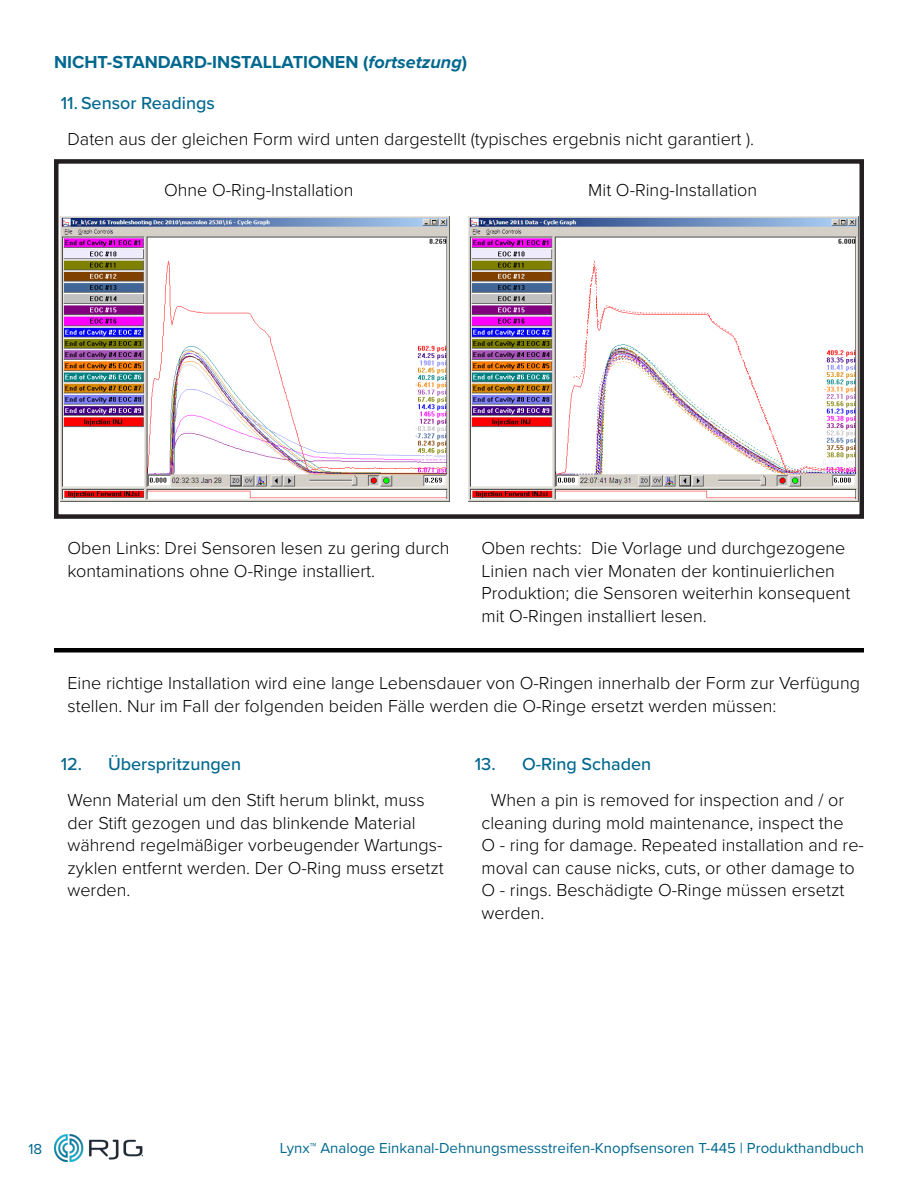
<style>
.page{position:relative;width:918px;height:1188px;background:#fff}
.page>*{position:absolute;margin:0;border:0;box-sizing:border-box;transform-origin:0 0}
.t1{font:300 18px/22.5px "Proxima Nova";color:#000}
.t2{font:500 18px "Proxima Nova";color:#00688f}
.t3{font:700 18px "Proxima Nova";color:#00688f}
.t4{font:15px "Proxima Nova";color:#00688f}
.s1{font-style:italic}
</style>
<div class="page">
<img style="left:54px;top:1134px;width:88px;height:27px">
<div style="left:54px;top:159px;width:810px;height:360px;border:4px solid #231f20"></div>
<img style="left:60px;top:216px;width:390px;height:285px">
<img style="left:469px;top:216px;width:389px;height:285px">
<hr style="left:54px;top:648px;width:810px;height:4px;background:#000">
<p class="t3" style="left:54px;top:49px;width:415px">NICHT-STANDARD-INSTALLATIONEN (<span class="s1">fortsetzung</span>)</p>
<p class="t2" style="left:61px;top:89px;width:156px">11. Sensor Readings</p>
<p class="t1" style="left:68px;top:126px;width:688px">Daten aus der gleichen Form wird unten dargestellt (typisches ergebnis nicht garantiert ).</p>
<p class="t1" style="left:164px;top:178px;width:191px">Ohne O-Ring-Installation</p>
<p class="t1" style="left:588px;top:178px;width:170px">Mit O-Ring-Installation</p>
<p class="t1" style="left:68px;top:536px;width:383px">Oben Links: Drei Sensoren lesen zu gering durch kontaminations ohne O-Ringe installiert.</p>
<p class="t1" style="left:482px;top:536px;width:370px">Oben rechts: Die Vorlage und durchgezogene Linien nach vier Monaten der kontinuierlichen Produktion; die Sensoren weiterhin konsequent mit O-Ringen installiert lesen.</p>
<p class="t1" style="left:68px;top:671px;width:794px">Eine richtige Installation wird eine lange Lebensdauer von O-Ringen innerhalb der Form zur Verfügung stellen. Nur im Fall der folgenden beiden Fälle werden die O-Ringe ersetzt werden müssen:</p>
<p class="t2" style="left:61px;top:751px;width:182px">12. Überspritzungen</p>
<p class="t1" style="left:68px;top:788px;width:378px">Wenn Material um den Stift herum blinkt, muss der Stift gezogen und das blinkende Material während regelmäßiger vorbeugender Wartungs&shy;zyklen entfernt werden. Der O-Ring muss ersetzt werden.</p>
<p class="t2" style="left:475px;top:751px;width:178px">13. O-Ring Schaden</p>
<p class="t1" style="left:482px;top:788px;width:384px;text-indent:9px">When a pin is removed for inspection and / or cleaning during mold maintenance, inspect the<br>O ‑ ring for damage. Repeated installation and re&shy;moval can cause nicks, cuts, or other damage to O ‑ rings. Beschädigte O-Ringe müssen ersetzt werden.</p>
<p class="t4" style="left:28px;top:1137px;width:15px">18</p>
<p class="t4" style="left:280px;top:1136px;width:586px">Lynx™ Analoge Einkanal-Dehnungsmessstreifen-Knopfsensoren T-445 | Produkthandbuch</p>
</div>
